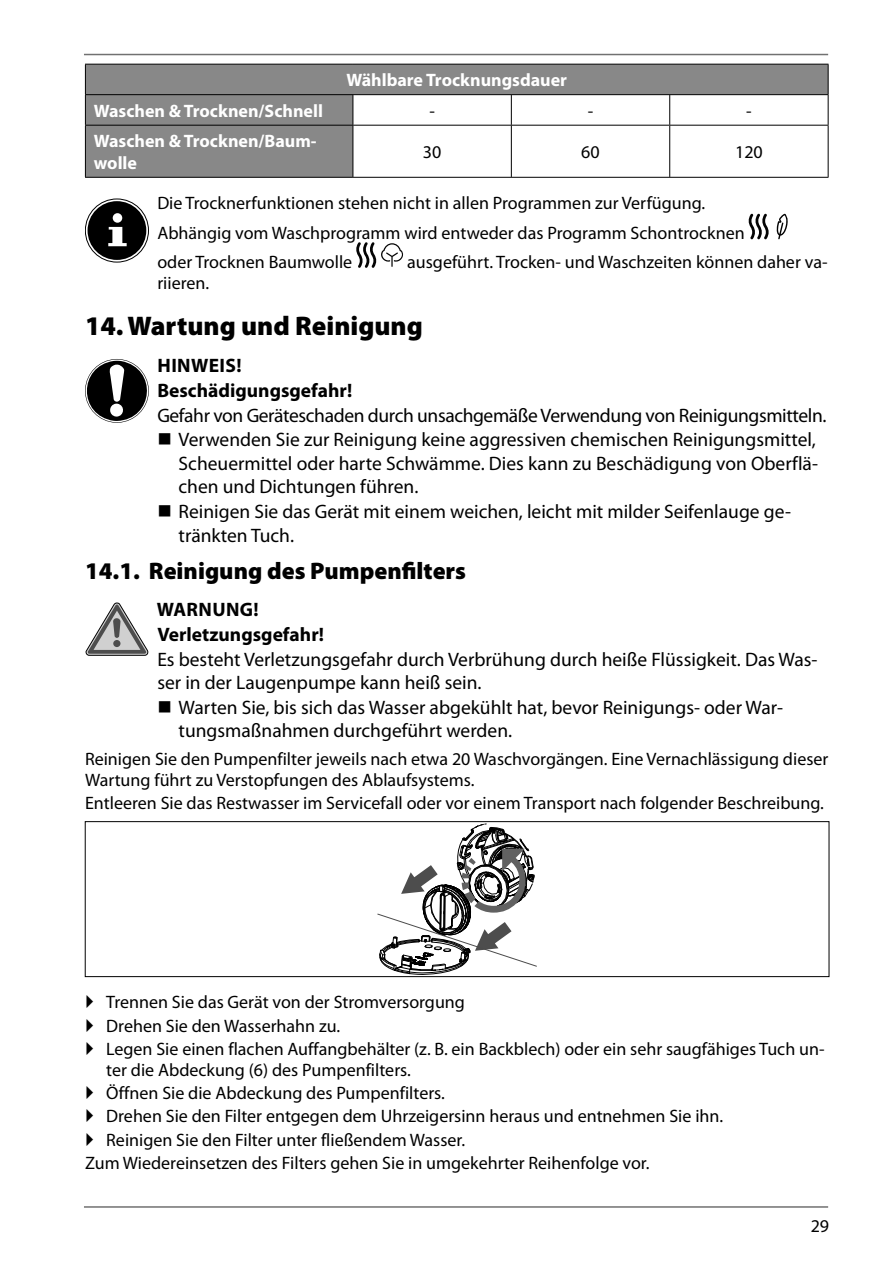
<style>
.page{position:relative;width:893px;height:1263px;background:#fff}
.page>*{position:absolute;margin:0;border:0;box-sizing:border-box;transform-origin:0 0}
.t1{font:900 27px "Myriad Pro";color:#000}
.t2{font:900 24px "Myriad Pro";color:#000}
.t3{font:19.5px/23.4px "Myriad Pro";color:#000}
.t4{font:19.5px "Myriad Pro";letter-spacing:-.02em;color:#000}
.t5{font:700 19.5px/24.9px "Myriad Pro";color:#000}
.t6{font:18px/29.2px "Myriad Pro";color:#000}
.t7{font:700 18px/21.6px "Myriad Pro";color:#fff}
</style>
<div class="page">
<hr style="left:84px;top:54px;width:744px;height:1px;background:#717171">
<hr style="left:84px;top:1206px;width:744px;height:2px;background:#717171">
<svg style="left:86px;top:65px;width:742px;height:112px;fill:#888"></svg>
<hr style="left:511px;top:95px;width:1px;height:30px;background:#000">
<hr style="left:669px;top:95px;width:1px;height:30px;background:#000">
<hr style="left:828px;top:95px;width:1px;height:30px;background:#000">
<hr style="left:85px;top:125px;width:585px;height:1px;background:#000">
<hr style="left:511px;top:126px;width:1px;height:51px;background:#000">
<hr style="left:670px;top:125px;width:158px;height:1px;background:#000">
<hr style="left:669px;top:126px;width:1px;height:51px;background:#000">
<hr style="left:828px;top:126px;width:1px;height:51px;background:#000">
<hr style="left:353px;top:177px;width:475px;height:1px;background:#000">
<hr style="left:85px;top:95px;width:1px;height:30px;background:#000">
<hr style="left:353px;top:95px;width:1px;height:30px;background:#000">
<hr style="left:85px;top:126px;width:1px;height:51px;background:#000">
<hr style="left:353px;top:126px;width:1px;height:51px;background:#000">
<hr style="left:85px;top:177px;width:268px;height:1px;background:#000">
<hr style="left:85px;top:64px;width:268px;height:1px;background:#000">
<svg style="left:85px;top:65px;width:1px;height:29px"></svg>
<hr style="left:353px;top:64px;width:475px;height:1px;background:#000">
<svg style="left:828px;top:65px;width:1px;height:29px"></svg>
<hr style="left:85px;top:94px;width:743px;height:1px;background:#000">
<svg style="left:85px;top:199px;width:63px;height:63px"></svg>
<div style="left:85px;top:199px;width:64px;height:63px;border:1px solid #000;border-radius:50%"></div>
<div style="left:88px;top:201px;width:58px;height:59px;background:#000;border-radius:50%"></div>
<div style="left:113px;top:213px;width:9px;height:10px;background:#fff;border-radius:50%"></div>
<svg style="left:108px;top:227px;width:19px;height:19px"></svg>
<svg style="left:749px;top:214px;width:20px;height:25px"></svg>
<svg style="left:777px;top:214px;width:11px;height:25px"></svg>
<svg style="left:356px;top:242px;width:48px;height:26px"></svg>
<svg style="left:85px;top:359px;width:64px;height:64px"></svg>
<svg style="left:86px;top:603px;width:62px;height:52px"></svg>
<svg style="left:377px;top:823px;width:160px;height:152px"></svg>
<div style="left:85px;top:821px;width:744px;height:156px;border:1px solid #000"></div>
<p class="t7" style="left:346px;top:71px;width:222px">Wählbare Trocknungsdauer</p>
<p class="t7" style="left:94px;top:101px;width:231px">Waschen &amp; Trocknen/Schnell</p>
<p class="t6" style="left:429px;top:97px;width:7px">-</p>
<p class="t6" style="left:588px;top:97px;width:7px">-</p>
<p class="t6" style="left:746px;top:97px;width:7px">-</p>
<p class="t7" style="left:94px;top:132px;width:224px">Waschen &amp; Trocknen/Baum&shy;wolle</p>
<p class="t6" style="left:423px;top:138px;width:20px">30</p>
<p class="t6" style="left:581px;top:138px;width:20px">60</p>
<p class="t6" style="left:735px;top:138px;width:29px">120</p>
<p class="t6" style="left:157px;top:190px;width:589px">Die Trocknerfunktionen stehen nicht in allen Programmen zur Verfügung.<br>Abhängig vom Waschprogramm wird entweder das Programm Schontrocknen oder Trocknen Baumwolle</p>
<p class="t6" style="left:407px;top:248px;width:422px">ausgeführt. Trocken- und Waschzeiten können daher va-</p>
<p class="t6" style="left:157px;top:270px;width:53px">riieren.</p>
<h1 class="t1" style="left:85px;top:316px;width:339px">14. Wartung und Reinigung</h1>
<p class="t5" style="left:157px;top:354px;width:196px">HINWEIS!<br>Beschädigungsgefahr!</p>
<p class="t4" style="left:157px;top:408px;width:671px">Gefahr von Geräteschaden durch unsachgemäße Verwendung von Reinigungsmitteln.</p>
<p class="t3" style="left:179px;top:429px;width:641px;text-align:justify;text-indent:-21px">■ Verwenden Sie zur Reinigung keine aggressiven chemischen Reinigungsmittel, Scheuermittel oder harte Schwämme. Dies kann zu Beschädigung von Oberflä&shy;chen und Dichtungen führen.</p>
<p class="t3" style="left:179px;top:501px;width:614px;text-indent:-21px">■ Reinigen Sie das Gerät mit einem weichen, leicht mit milder Seifenlauge ge&shy;tränkten Tuch.</p>
<h2 class="t2" style="left:85px;top:562px;width:383px">14.1. Reinigung des Pumpenfilters</h2>
<p class="t5" style="left:157px;top:598px;width:169px">WARNUNG!<br>Verletzungsgefahr!</p>
<p class="t3" style="left:157px;top:648px;width:662px">Es besteht Verletzungsgefahr durch Verbrühung durch heiße Flüssigkeit. Das Was&shy;ser in der Laugenpumpe kann heiß sein.</p>
<p class="t3" style="left:179px;top:697px;width:606px;text-indent:-21px">■ Warten Sie, bis sich das Wasser abgekühlt hat, bevor Reinigungs- oder War&shy;tungsmaßnahmen durchgeführt werden.</p>
<p class="t6" style="left:85px;top:748px;width:745px;line-height:22.4px">Reinigen Sie den Pumpenfilter jeweils nach etwa 20 Waschvorgängen. Eine Vernachlässigung dieser<br>Wartung führt zu Verstopfungen des Ablaufsystems.<br>Entleeren Sie das Restwasser im Servicefall oder vor einem Transport nach folgender Beschreibung.</p>
<p class="t6" style="left:106px;top:989px;width:360px">Trennen Sie das Gerät von der Stromversorgung</p>
<p class="t6" style="left:106px;top:1012px;width:235px">Drehen Sie den Wasserhahn zu.</p>
<p class="t6" style="left:106px;top:1035px;width:720px">Legen Sie einen flachen Auffangbehälter (z. B. ein Backblech) oder ein sehr saugfähiges Tuch un-</p>
<p class="t6" style="left:106px;top:1057px;width:306px">ter die Abdeckung (6) des Pumpenfilters.</p>
<p class="t6" style="left:106px;top:1080px;width:340px">Öffnen Sie die Abdeckung des Pumpenfilters.</p>
<p class="t6" style="left:106px;top:1103px;width:618px">Drehen Sie den Filter entgegen dem Uhrzeigersinn heraus und entnehmen Sie ihn.</p>
<p class="t6" style="left:106px;top:1126px;width:360px">Reinigen Sie den Filter unter fließendem Wasser.</p>
<p class="t6" style="left:85px;top:1149px;width:566px">Zum Wiedereinsetzen des Filters gehen Sie in umgekehrter Reihenfolge vor.</p>
<p class="t6" style="left:811px;top:1212px;width:20px">29</p>
</div>
